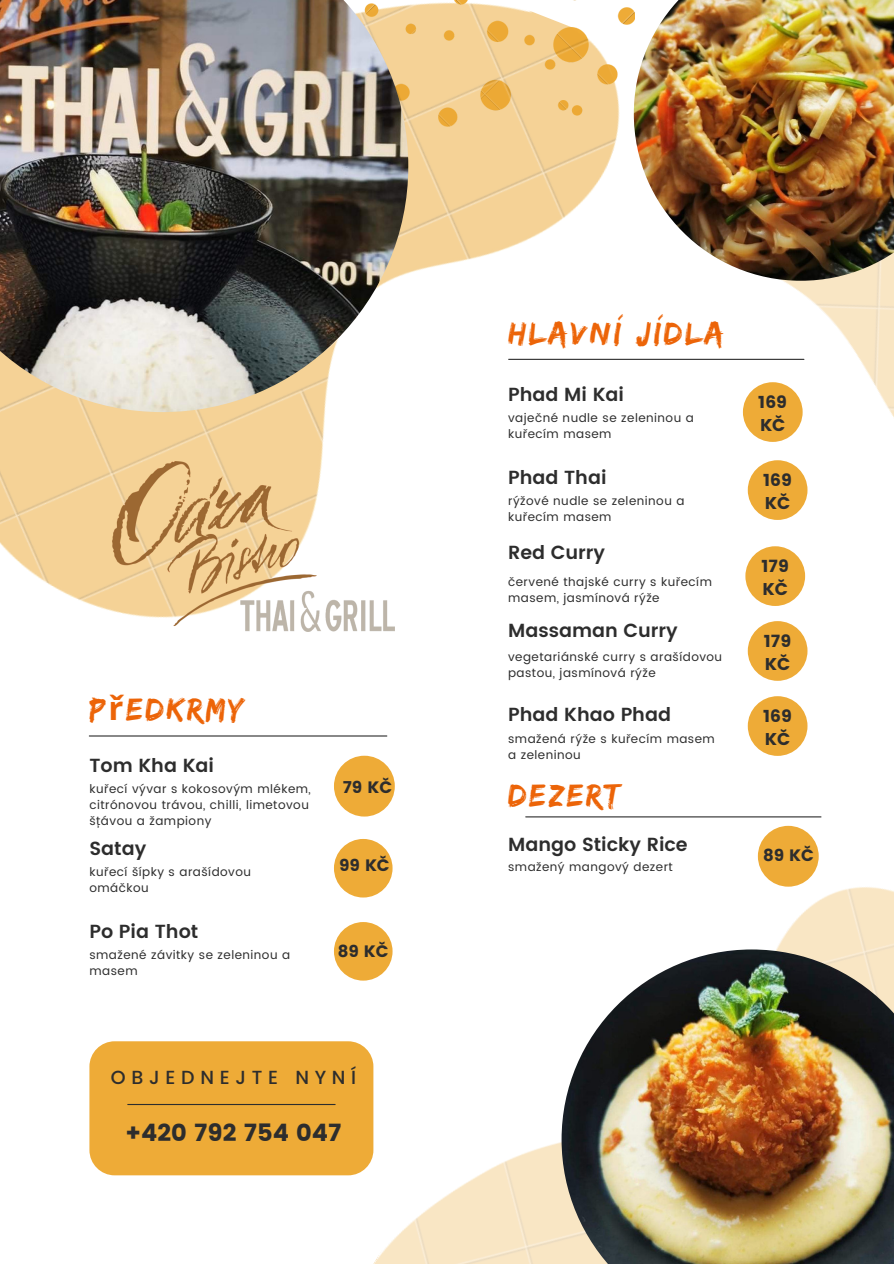
<style>
.page{position:relative;width:894px;height:1264px;background:#fff}
.page>*{position:absolute;margin:0;border:0;box-sizing:border-box;transform-origin:0 0}
.t1{font:33px "Edo";letter-spacing:.08em;color:#ec6408}
.t2{font:24px "Poppins";color:#2d2d2d}
.t3{font:600 18.9px "Poppins";color:#2d2d2d}
.t4{font:500 18.9px "Poppins";letter-spacing:.3em;color:#2d2d2d}
.t5{font:17.1px/23.7px "Poppins";color:#2d2d2d}
.t6{font:16.5px "Poppins";color:#2d2d2d}
.t7{font:12px/16px "Poppins";letter-spacing:.04em;color:#2d2d2d}
.s1{font-family:"Noto Sans";font-weight:700}
</style>
<div class="page">
<img style="left:0;top:0;width:632px;height:737px">
<div style="left:89px;top:1041px;width:284px;height:134px;background:#eeab37;border-radius:25px"></div>
<hr style="left:128px;top:1103px;width:207px;height:2px;background:#2d2d2d">
<img style="left:632px;top:9px;width:261px;height:553px">
<img style="left:311px;top:756px;width:582px;height:507px">
<hr style="left:89px;top:735px;width:298px;height:1px;background:#2d2d2d">
<hr style="left:525px;top:816px;width:295px;height:1px;background:#2d2d2d">
<hr style="left:508px;top:359px;width:295px;height:1px;background:#2d2d2d">
<img style="left:633px;top:0;width:260px;height:281px">
<img style="left:0;top:0;width:408px;height:412px">
<img style="left:112px;top:462px;width:282px;height:170px">
<img style="left:561px;top:949px;width:332px;height:314px">
<div style="left:747px;top:460px;width:60px;height:60px;background:#eeab37;border-radius:50%"></div>
<div style="left:747px;top:696px;width:60px;height:60px;background:#eeab37;border-radius:50%"></div>
<div style="left:745px;top:546px;width:59px;height:60px;background:#eeab37;border-radius:50%"></div>
<div style="left:747px;top:621px;width:60px;height:59px;background:#eeab37;border-radius:50%"></div>
<p class="t1" style="left:89px;top:690px;width:156px">P<span class="s1">ř</span>EDKRMY</p>
<p class="t3" style="left:89px;top:754px;width:126px">Tom Kha Kai</p>
<p class="t7" style="left:89px;top:780px;width:223px">kuřecí vývar s kokosovým mlékem, citrónovou trávou, chilli, limetovou šťávou a žampiony</p>
<p class="t7" style="left:89px;top:864px;width:163px">kuřecí šípky s arašídovou omáčkou</p>
<p class="t3" style="left:89px;top:837px;width:58px">Satay</p>
<p class="t3" style="left:89px;top:920px;width:110px">Po Pia Thot</p>
<p class="t7" style="left:89px;top:947px;width:202px">smažené závitky se zeleninou a masem</p>
<p class="t6" style="left:342px;top:777px;width:51px">79 KČ</p>
<p class="t6" style="left:339px;top:855px;width:52px">99 KČ</p>
<p class="t6" style="left:337px;top:941px;width:52px">89 KČ</p>
<p class="t4" style="left:111px;top:1066px;width:247px">OBJEDNEJTE NYNÍ</p>
<p class="t2" style="left:125px;top:1118px;width:217px">+420 792 754 047</p>
<p class="t1" style="left:508px;top:314px;width:217px">HLAVNÍ JÍDLA</p>
<p class="t3" style="left:508px;top:383px;width:117px">Phad Mi Kai</p>
<p class="t7" style="left:508px;top:410px;width:187px">vaječné nudle se zeleninou a kuřecím masem</p>
<p class="t3" style="left:508px;top:466px;width:100px">Phad Thai</p>
<p class="t7" style="left:508px;top:493px;width:178px">rýžové nudle se zeleninou a kuřecím masem</p>
<p class="t3" style="left:508px;top:542px;width:98px">Red Curry</p>
<p class="t7" style="left:508px;top:573px;width:205px">červené thajské curry s kuřecím masem, jasmínová rýže</p>
<p class="t3" style="left:508px;top:619px;width:171px">Massaman Curry</p>
<p class="t7" style="left:508px;top:648px;width:215px">vegetariánské curry s arašídovou pastou, jasmínová rýže</p>
<p class="t3" style="left:508px;top:703px;width:164px">Phad Khao Phad</p>
<p class="t7" style="left:508px;top:731px;width:208px">smažená rýže s kuřecím masem a zeleninou</p>
<p class="t1" style="left:508px;top:776px;width:113px">DEZERT</p>
<p class="t3" style="left:508px;top:833px;width:181px">Mango Sticky Rice</p>
<p class="t7" style="left:508px;top:858px;width:166px">smažený mangový dezert</p>
<p class="t5" style="left:758px;top:390px;width:30px">169<br>KČ</p>
<p class="t5" style="left:762px;top:468px;width:30px">169<br>KČ</p>
<p class="t5" style="left:761px;top:554px;width:29px">179<br>KČ</p>
<p class="t5" style="left:763px;top:628px;width:29px">179<br>KČ</p>
<p class="t5" style="left:762px;top:703px;width:30px">169<br>KČ</p>
<p class="t6" style="left:762px;top:845px;width:52px">89 KČ</p>
</div>
